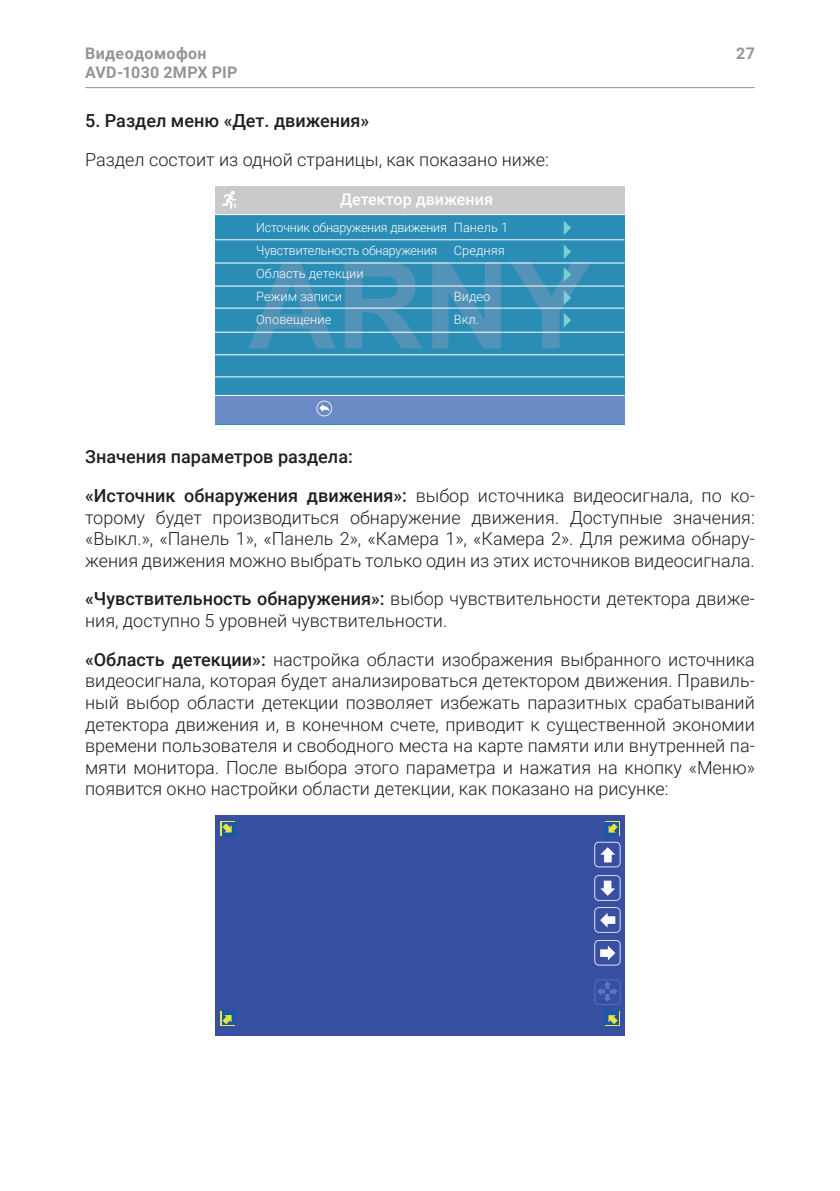
<style>
.page{position:relative;width:840px;height:1191px;background:#fff}
.page>*{position:absolute;margin:0;border:0;box-sizing:border-box;transform-origin:0 0}
.t1{font:300 18px/21.6px "Roboto";color:#231f20;text-align:justify}
.t2{font:500 18px/38.6px "Roboto";color:#231f20}
.t3{font:700 16px/19.2px "Roboto";letter-spacing:.02em;color:#939598}
.t4{font:500 16px "Roboto";color:#fff}
.t5{font:300 12.8px/24px "Roboto";letter-spacing:-.015em;color:#fff}
.s1{font-weight:300}
.s2{font-weight:500}
</style>
<div class="page">
<hr style="left:85px;top:87px;width:669px;height:1px;background:#939598">
<div style="left:215px;top:186px;width:409px;height:239px;background:#2a8db6"></div>
<div style="left:215px;top:186px;width:409px;height:29px;background:#c9cacc"></div>
<div style="left:215px;top:395px;width:409px;height:29px;background:#6a8bc6"></div>
<svg style="left:248px;top:262px;width:87px;height:86px"></svg>
<svg style="left:344px;top:262px;width:78px;height:86px"></svg>
<svg style="left:432px;top:262px;width:68px;height:86px"></svg>
<svg style="left:316px;top:401px;width:16px;height:15px"></svg>
<hr style="left:215px;top:214px;width:409px;height:1px;background:#fff">
<hr style="left:215px;top:239px;width:409px;height:1px;background:#fff">
<hr style="left:215px;top:263px;width:409px;height:1px;background:#fff">
<hr style="left:215px;top:286px;width:409px;height:1px;background:#fff">
<hr style="left:215px;top:308px;width:409px;height:1px;background:#fff">
<hr style="left:215px;top:332px;width:409px;height:1px;background:#fff">
<hr style="left:215px;top:354px;width:409px;height:1px;background:#fff">
<hr style="left:215px;top:376px;width:409px;height:1px;background:#fff">
<hr style="left:215px;top:395px;width:409px;height:1px;background:#fff">
<svg style="left:563px;top:221px;width:7px;height:14px"></svg>
<svg style="left:510px;top:244px;width:81px;height:104px"></svg>
<svg style="left:222px;top:191px;width:15px;height:18px"></svg>
<div style="left:215px;top:816px;width:409px;height:220px;background:#3850a2"></div>
<div style="left:220px;top:821px;width:15px;height:15px;background:#e8e748"></div>
<svg style="left:222px;top:822px;width:14px;height:15px"></svg>
<svg style="left:222px;top:823px;width:9px;height:9px"></svg>
<div style="left:220px;top:1011px;width:15px;height:15px;background:#e8e748"></div>
<div style="left:221px;top:1010px;width:15px;height:15px;background:#1e56a6"></div>
<svg style="left:222px;top:1015px;width:9px;height:9px"></svg>
<svg style="left:605px;top:821px;width:14px;height:15px"></svg>
<div style="left:603px;top:822px;width:15px;height:15px;background:#1e56a6"></div>
<svg style="left:608px;top:823px;width:9px;height:9px"></svg>
<svg style="left:605px;top:1011px;width:14px;height:15px"></svg>
<div style="left:603px;top:1010px;width:15px;height:15px;background:#1e56a6"></div>
<svg style="left:608px;top:1015px;width:9px;height:9px"></svg>
<svg style="left:594px;top:979px;width:26px;height:26px"></svg>
<svg style="left:594px;top:940px;width:26px;height:25px"></svg>
<svg style="left:594px;top:907px;width:26px;height:25px"></svg>
<svg style="left:594px;top:875px;width:26px;height:25px"></svg>
<svg style="left:594px;top:841px;width:26px;height:26px"></svg>
<p class="t3" style="left:85px;top:43px;width:154px">Видеодомофон<br>AVD-1030 2MPX PIP</p>
<p class="t3" style="left:735px;top:43px;width:20px">27</p>
<p class="t2" style="left:85px;top:101px;width:285px">5. Раздел меню «Дет. движения»</p>
<p class="t1" style="left:85px;top:148px;width:465px">Раздел состоит из одной страницы, как показано ниже:</p>
<p class="t4" style="left:340px;top:188px;width:154px">Детектор движения</p>
<p class="t5" style="left:256px;top:214px;width:253px">Источник обнаружения движения Панель 1<br>Чувствительность обнаружения</p>
<p class="t5" style="left:453px;top:238px;width:52px">Средняя</p>
<p class="t5" style="left:256px;top:262px;width:109px;line-height:23.2px">Область детекции<br>Режим записи</p>
<p class="t5" style="left:453px;top:284px;width:38px">Видео</p>
<p class="t5" style="left:256px;top:307px;width:77px">Оповещение</p>
<p class="t5" style="left:453px;top:307px;width:26px">Вкл.</p>
<p class="t2" style="left:85px;top:437px;width:670px">Значения параметров раздела:<br>«Источник обнаружения движения»: <span class="s1">выбор источника видеосигнала, по ко-</span></p>
<p class="t1" style="left:85px;top:506px;width:670px">торому будет производиться обнаружение движения. Доступные значения: «Выкл.», «Панель 1», «Панель 2», «Камера 1», «Камера 2». Для режима обнару&shy;жения движения можно выбрать только один из этих источников видеосигнала.</p>
<p class="t1" style="left:85px;top:587px;width:670px"><span class="s2">«Чувствительность обнаружения»:</span> выбор чувствительности детектора движе&shy;ния, доступно 5 уровней чувствительности.</p>
<p class="t1" style="left:85px;top:648px;width:670px"><span class="s2">«Область детекции»:</span> настройка области изображения выбранного источника видеосигнала, которая будет анализироваться детектором движения. Правиль&shy;ный выбор области детекции позволяет избежать паразитных срабатываний детектора движения и, в конечном счете, приводит к существенной экономии времени пользователя и свободного места на карте памяти или внутренней па&shy;мяти монитора. После выбора этого параметра и нажатия на кнопку «Меню» появится окно настройки области детекции, как показано на рисунке:</p>
</div>
